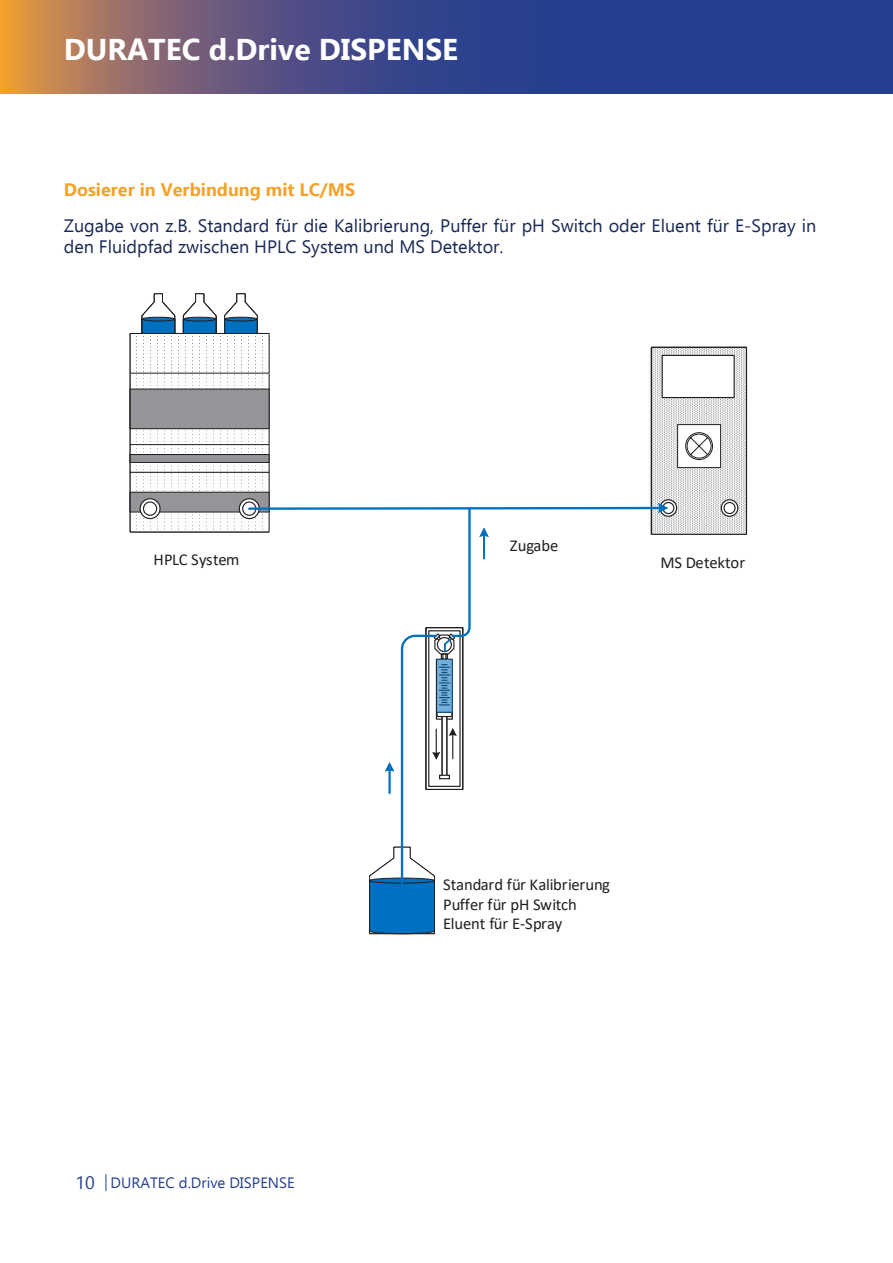
<style>
.page{position:relative;width:893px;height:1263px;background:#fff}
.page>*{position:absolute;margin:0;border:0;box-sizing:border-box;transform-origin:0 0}
.t1{font:700 30px "Ebrima";color:#fff}
.t2{font:18px/21.6px "Ebrima";color:#192953}
.t3{font:700 18px "Ebrima";color:#f4a22a}
.t4{font:18px "Ebrima";color:#253f8e}
.t5{font:16.65px/19.6px "Calibri";letter-spacing:-.005em;color:#231f20}
.t6{font:15px "Ebrima";color:#253f8e}
</style>
<div class="page">
<svg style="left:0;top:0;width:893px;height:94px;background:#4e5081"></svg>
<svg style="left:106px;top:1174px;width:1px;height:17px"></svg>
<svg style="left:653px;top:349px;width:92px;height:184px"></svg>
<div style="left:651px;top:347px;width:96px;height:188px;border:1px solid #231f20"></div>
<svg style="left:721px;top:500px;width:17px;height:16px"></svg>
<div style="left:721px;top:499px;width:17px;height:18px;border:1px solid #231f20;border-radius:50%"></div>
<div style="left:724px;top:502px;width:11px;height:11px;background:#fff;border-radius:50%"></div>
<div style="left:723px;top:502px;width:13px;height:12px;border:1px solid #231f20;border-radius:50%"></div>
<svg style="left:660px;top:500px;width:17px;height:16px"></svg>
<div style="left:659px;top:499px;width:18px;height:18px;border:1px solid #231f20;border-radius:50%"></div>
<div style="left:663px;top:502px;width:11px;height:11px;background:#fff;border-radius:50%"></div>
<div style="left:662px;top:502px;width:12px;height:12px;border:1px solid #231f20;border-radius:50%"></div>
<div style="left:662px;top:355px;width:72px;height:43px;background:#fff"></div>
<div style="left:662px;top:355px;width:73px;height:43px;border:1px solid #231f20"></div>
<div style="left:678px;top:425px;width:43px;height:43px;background:#fff"></div>
<div style="left:677px;top:424px;width:44px;height:44px;border:1px solid #231f20"></div>
<div style="left:685px;top:432px;width:28px;height:28px;border:1px solid #231f20;border-radius:50%"></div>
<svg style="left:687px;top:434px;width:24px;height:24px"></svg>
<svg style="left:132px;top:375px;width:136px;height:67px"></svg>
<div style="left:130px;top:444px;width:140px;height:29px;border:1px solid #231f20"></div>
<svg style="left:132px;top:476px;width:136px;height:54px"></svg>
<div style="left:130px;top:472px;width:140px;height:60px;border:1px solid #231f20"></div>
<div style="left:130px;top:492px;width:139px;height:20px;background:#939598"></div>
<div style="left:130px;top:492px;width:140px;height:20px;border:1px solid #231f20"></div>
<div style="left:130px;top:389px;width:139px;height:40px;background:#939598"></div>
<div style="left:130px;top:389px;width:140px;height:40px;border:1px solid #231f20"></div>
<div style="left:130px;top:454px;width:139px;height:8px;background:#939598"></div>
<div style="left:130px;top:454px;width:140px;height:9px;border:1px solid #231f20"></div>
<svg style="left:141px;top:293px;width:35px;height:40px"></svg>
<div style="left:142px;top:317px;width:33px;height:4px;border:1px solid #231f20;border-radius:50%"></div>
<svg style="left:183px;top:293px;width:34px;height:40px"></svg>
<div style="left:183px;top:317px;width:33px;height:4px;border:1px solid #231f20;border-radius:50%"></div>
<svg style="left:224px;top:293px;width:34px;height:40px"></svg>
<div style="left:225px;top:317px;width:32px;height:4px;border:1px solid #231f20;border-radius:50%"></div>
<svg style="left:136px;top:336px;width:127px;height:36px"></svg>
<div style="left:130px;top:333px;width:140px;height:41px;border:1px solid #231f20"></div>
<svg style="left:239px;top:499px;width:20px;height:20px"></svg>
<div style="left:239px;top:498px;width:21px;height:21px;border:1px solid #231f20;border-radius:50%"></div>
<svg style="left:243px;top:502px;width:13px;height:13px"></svg>
<div style="left:242px;top:501px;width:14px;height:15px;border:1px solid #231f20;border-radius:50%"></div>
<svg style="left:140px;top:499px;width:20px;height:20px"></svg>
<div style="left:140px;top:498px;width:21px;height:21px;border:1px solid #231f20;border-radius:50%"></div>
<div style="left:143px;top:502px;width:14px;height:13px;background:#fff;border-radius:50%"></div>
<div style="left:143px;top:501px;width:14px;height:15px;border:1px solid #231f20;border-radius:50%"></div>
<svg style="left:247px;top:503px;width:421px;height:431px"></svg>
<h1 class="t1" style="left:64px;top:26px;width:396px">DURATEC d.Drive DISPENSE</h1>
<p class="t3" style="left:64px;top:175px;width:293px">Dosierer in Verbindung mit LC/MS</p>
<p class="t2" style="left:64px;top:214px;width:754px">Zugabe von z.B. Standard für die Kalibrierung, Puffer für pH Switch oder Eluent für E-Spray in den Fluidpfad zwischen HPLC System und MS Detektor.</p>
<p class="t5" style="left:510px;top:535px;width:50px">Zugabe</p>
<p class="t5" style="left:154px;top:549px;width:87px">HPLC System</p>
<p class="t5" style="left:660px;top:552px;width:86px">MS Detektor</p>
<p class="t4" style="left:75px;top:1169px;width:21px">10</p>
<p class="t6" style="left:111px;top:1172px;width:186px">DURATEC d.Drive DISPENSE</p>
<p class="t5" style="left:443px;top:874px;width:168px">Standard für Kalibrierung<br>Puffer für pH Switch<br>Eluent für E-Spray</p>
</div>
